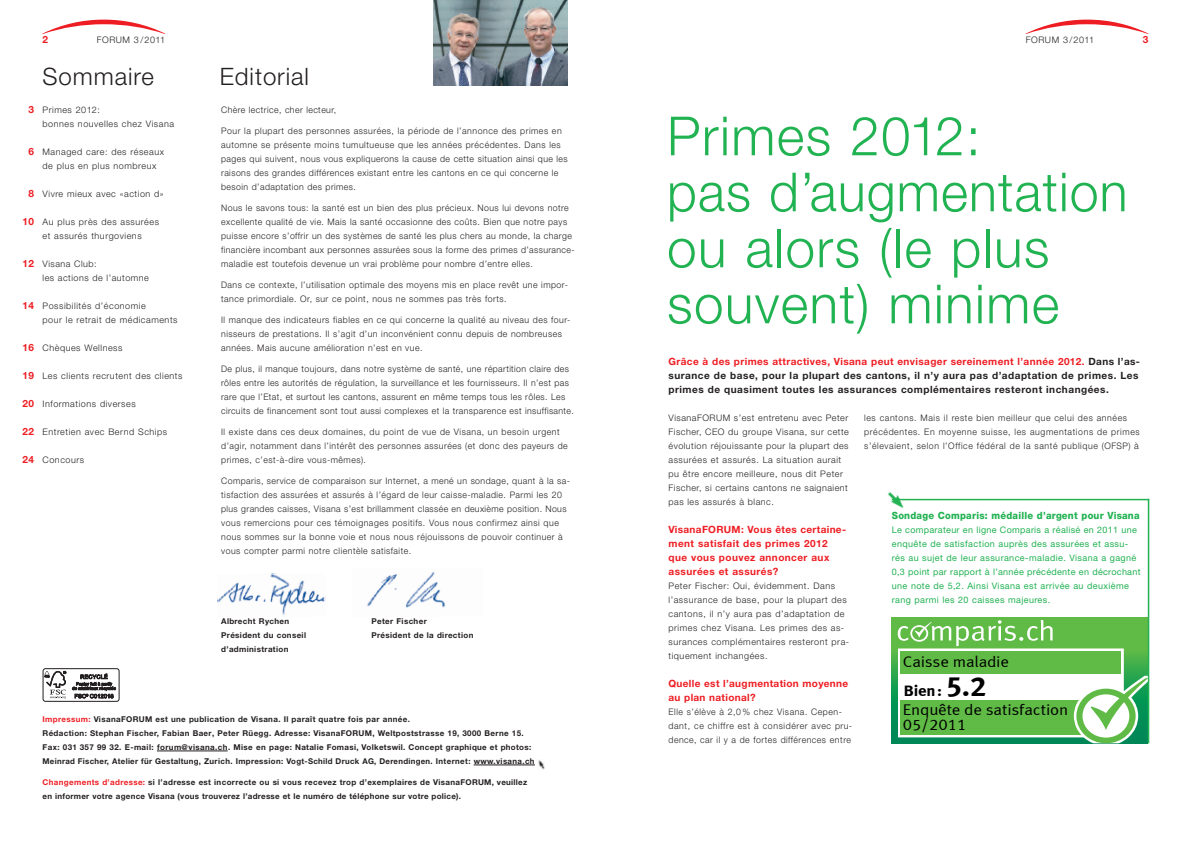
<style>
.page{position:relative;width:1191px;height:842px;background:#fff}
.page>*{position:absolute;margin:0;border:0;box-sizing:border-box;transform-origin:0 0}
.t1{font:300 54px/56px "Helvetica Neue";letter-spacing:.025em;color:#21b252}
.t2{font:300 24px "Helvetica Neue";letter-spacing:.04em;color:#231f20}
.t3{font:15.5px/15.5px "Meta Normal LF";letter-spacing:-.01em;color:#000;scale:1.08 1}
.t4{font:15.5px "Meta Bold LF";color:#000;scale:1.08 1}
.t5{font:700 10px/14px "Helvetica Neue";letter-spacing:.05em;color:#231f20}
.t6{font:700 10px/14px "Helvetica Neue";letter-spacing:.035em;color:#ee1d23}
.t7{font:800 10px "Helvetica Neue";letter-spacing:.025em;color:#21b252;scale:.94 1}
.t8{font:300 9px/14px "Helvetica Neue";letter-spacing:.055em;color:#231f20}
.t9{font:9px/14px "Helvetica Neue";letter-spacing:.045em;color:#21b252}
.t10{font:700 8px/14px "Helvetica Neue";letter-spacing:.045em;color:#231f20}
.s1{color:#ee1d23}
.s2{font-size:27.6px}
</style>
<div class="page">
<svg style="left:891px;top:618px;width:256px;height:125px"></svg>
<svg style="left:897px;top:620px;width:250px;height:123px"></svg>
<div style="left:900px;top:651px;width:221px;height:22px;background:#60bb46"></div>
<img style="left:217px;top:573px;width:109px;height:42px">
<img style="left:367px;top:572px;width:79px;height:36px">
<svg style="left:42px;top:20px;width:123px;height:14px"></svg>
<svg style="left:1025px;top:20px;width:123px;height:14px"></svg>
<img style="left:433px;top:0;width:134px;height:85px">
<hr style="left:157px;top:751px;width:71px;height:1px;background:#231f20">
<hr style="left:474px;top:765px;width:61px;height:1px;background:#231f20">
<svg style="left:538px;top:760px;width:7px;height:10px"></svg>
<div style="left:43px;top:668px;width:76px;height:34px;border:1px solid #231f20;border-radius:2px"></div>
<svg style="left:45px;top:671px;width:21px;height:28px"></svg>
<svg style="left:72px;top:673px;width:44px;height:25px"></svg>
<hr style="left:891px;top:499px;width:258px;height:1px;background:#21b252">
<hr style="left:1147px;top:499px;width:2px;height:244px;background:#21b252">
<img style="left:887px;top:491px;width:18px;height:17px">
<p class="t6" style="left:28px;top:104px;width:7px">3</p>
<p class="t6" style="left:28px;top:146px;width:7px">6</p>
<p class="t6" style="left:28px;top:188px;width:7px">8</p>
<p class="t6" style="left:23px;top:216px;width:13px">10</p>
<p class="t6" style="left:23px;top:258px;width:13px">12</p>
<p class="t6" style="left:23px;top:300px;width:13px">14</p>
<p class="t6" style="left:23px;top:342px;width:13px">16</p>
<p class="t6" style="left:23px;top:370px;width:13px">19</p>
<p class="t6" style="left:23px;top:398px;width:13px">20</p>
<p class="t6" style="left:23px;top:426px;width:13px">22</p>
<p class="t6" style="left:23px;top:454px;width:13px">24</p>
<p class="t6" style="left:43px;top:33px;width:7px">2</p>
<p class="t8" style="left:97px;top:33px;width:70px">FORUM 3 /2011</p>
<p class="t8" style="left:1025px;top:33px;width:70px">FORUM 3 /2011</p>
<p class="t6" style="left:1142px;top:33px;width:7px">3</p>
<h2 class="t2" style="left:43px;top:68px;width:113px">Sommaire</h2>
<p class="t8" style="left:43px;top:104px;width:133px">Primes 2012:<br>bonnes nouvelles chez Visana</p>
<p class="t8" style="left:43px;top:146px;width:123px">Managed care: des réseaux de plus en plus nombreux</p>
<p class="t8" style="left:43px;top:188px;width:123px">Vivre mieux avec «action d»</p>
<p class="t8" style="left:43px;top:216px;width:118px">Au plus près des assurées et assurés thurgoviens</p>
<p class="t8" style="left:43px;top:258px;width:108px">Visana Club:<br>les actions de l’automne</p>
<p class="t8" style="left:43px;top:300px;width:136px">Possibilités d’économie<br>pour le retrait de médicaments</p>
<p class="t8" style="left:43px;top:342px;width:81px">Chèques Wellness</p>
<p class="t8" style="left:43px;top:370px;width:141px">Les clients recrutent des clients</p>
<p class="t8" style="left:43px;top:398px;width:95px">Informations diverses</p>
<p class="t8" style="left:43px;top:426px;width:126px">Entretien avec Bernd Schips</p>
<p class="t8" style="left:43px;top:454px;width:43px">Concours</p>
<h2 class="t2" style="left:220px;top:68px;width:91px">Editorial</h2>
<p class="t8" style="left:221px;top:104px;width:117px">Chère lectrice, cher lecteur,</p>
<p class="t8" style="left:221px;top:125px;width:348px">Pour la plupart des personnes assurées, la période de l’annonce des primes en automne se présente moins tumultueuse que les années précédentes. Dans les pages qui suivent, nous vous expliquerons la cause de cette situation ainsi que les raisons des grandes différences existant entre les cantons en ce qui concerne le besoin d’adaptation des primes.</p>
<p class="t8" style="left:221px;top:202px;width:355px">Nous le savons tous: la santé est un bien des plus précieux. Nous lui devons notre excellente qualité de vie. Mais la santé occasionne des coûts. Bien que notre pays puisse encore s’offrir un des systèmes de santé les plus chers au monde, la charge financière incombant aux personnes assurées sous la forme des primes d’assurance&shy;maladie est toutefois devenue un vrai problème pour nombre d’entre elles.</p>
<p class="t8" style="left:221px;top:279px;width:348px">Dans ce contexte, l’utilisation optimale des moyens mis en place revêt une impor&shy;tance primordiale. Or, sur ce point, nous ne sommes pas très forts.</p>
<p class="t8" style="left:221px;top:314px;width:351px">Il manque des indicateurs fiables en ce qui concerne la qualité au niveau des four&shy;nisseurs de prestations. Il s’agit d’un inconvénient connu depuis de nombreuses années. Mais aucune amélioration n’est en vue.</p>
<p class="t8" style="left:221px;top:363px;width:354px">De plus, il manque toujours, dans notre système de santé, une répartition claire des rôles entre les autorités de régulation, la surveillance et les fournisseurs. Il n’est pas rare que l’Etat, et surtout les cantons, assurent en même temps tous les rôles. Les circuits de financement sont tout aussi complexes et la transparence est insuffisante.</p>
<p class="t8" style="left:221px;top:426px;width:348px">Il existe dans ces deux domaines, du point de vue de Visana, un besoin urgent d’agir, notamment dans l’intérêt des personnes assurées (et donc des payeurs de primes, c’est-à-dire vous-mêmes).</p>
<p class="t8" style="left:221px;top:475px;width:350px">Comparis, service de comparaison sur Internet, a mené un sondage, quant à la sa&shy;tisfaction des assurées et assurés à l’égard de leur caisse-maladie. Parmi les 20 plus grandes caisses, Visana s’est brillamment classée en deuxième position. Nous vous remercions pour ces témoignages positifs. Vous nous confirmez ainsi que nous sommes sur la bonne voie et nous nous réjouissons de pouvoir continuer à vous compter parmi notre clientèle satisfaite.</p>
<h1 class="t1" style="left:667px;top:113px;width:462px">Primes 2012:<br>pas d’augmentation ou alors (le plus souvent) minime</h1>
<p class="t5" style="left:668px;top:356px;width:473px"><span class="s1">Grâce à des primes attractives, Visana peut envisager sereinement l’année 2012.</span> Dans l’as&shy;surance de base, pour la plupart des cantons, il n’y aura pas d’adaptation de primes. Les primes de quasiment toutes les assurances complémentaires resteront inchangées.</p>
<p class="t8" style="left:668px;top:412px;width:182px">VisanaFORUM s’est entretenu avec Peter Fischer, CEO du groupe Visana, sur cette évolution réjouissante pour la plupart des assurées et assurés. La situation aurait pu être encore meilleure, nous dit Peter Fischer, si certains cantons ne saignaient pas les assurés à blanc.</p>
<p class="t6" style="left:668px;top:524px;width:179px">VisanaFORUM: Vous êtes certaine&shy;ment satisfait des primes 2012 que vous pouvez annoncer aux assurées et assurés?</p>
<p class="t8" style="left:668px;top:580px;width:182px">Peter Fischer: Oui, évidemment. Dans l’assurance de base, pour la plupart des cantons, il n’y aura pas d’adaptation de primes chez Visana. Les primes des as&shy;surances complémentaires resteront pra&shy;tiquement inchangées.</p>
<p class="t6" style="left:668px;top:678px;width:181px">Quelle est l’augmentation moyenne au plan national?</p>
<p class="t8" style="left:668px;top:706px;width:185px">Elle s’élève à 2,0 % chez Visana. Cepen&shy;dant, ce chiffre est à considérer avec pru&shy;dence, car il y a de fortes différences entre</p>
<p class="t8" style="left:864px;top:412px;width:277px">les cantons. Mais il reste bien meilleur que celui des années précédentes. En moyenne suisse, les augmentations de primes s’élevaient, selon l’Office fédéral de la santé publique (OFSP) à</p>
<p class="t7" style="left:891px;top:512px;width:265px">Sondage Comparis: médaille d’argent pour Visana</p>
<p class="t9" style="left:891px;top:524px;width:250px">Le comparateur en ligne Comparis a réalisé en 2011 une enquête de satisfaction auprès des assurées et assu&shy;rés au sujet de leur assurance-maladie. Visana a gagné 0,3 point par rapport à l’année précédente en décrochant une note de 5,2. Ainsi Visana est arrivée au deuxième rang parmi les 20 caisses majeures.</p>
<p class="t10" style="left:221px;top:615px;width:70px">Albrecht Rychen</p>
<p class="t10" style="left:371px;top:615px;width:57px">Peter Fischer</p>
<p class="t10" style="left:221px;top:629px;width:86px">Président du conseil</p>
<p class="t10" style="left:371px;top:629px;width:103px">Président de la direction</p>
<p class="t10" style="left:221px;top:643px;width:69px">d’administration</p>
<h3 class="t3" style="left:903px;top:654px;width:100px">Caisse maladie</h3>
<h3 class="t4" style="left:903px;top:681px;width:78px">Bien: <span class="s2">5.2</span></h3>
<h3 class="t3" style="left:903px;top:702px;width:155px">Enquête de satisfaction<br>05/2011</h3>
<p class="t10" style="left:43px;top:713px;width:493px"><span class="s1">Impressum:</span> VisanaFORUM est une publication de Visana. Il paraît quatre fois par année.<br>Rédaction: Stephan Fischer, Fabian Baer, Peter Rüegg. Adresse: VisanaFORUM, Weltpoststrasse 19, 3000 Berne 15.<br>Fax: 031 357 99 32. E-mail: forum@visana.ch. Mise en page: Natalie Fomasi, Volketswil. Concept graphique et photos:<br>Meinrad Fischer, Atelier für Gestaltung, Zurich. Impression: Vogt-Schild Druck AG, Derendingen. Internet: www.visana.ch</p>
<p class="t10" style="left:43px;top:776px;width:486px"><span class="s1">Changements d’adresse:</span> si l’adresse est incorrecte ou si vous recevez trop d’exemplaires de VisanaFORUM, veuillez en informer votre agence Visana (vous trouverez l’adresse et le numéro de téléphone sur votre police).</p>
</div>
